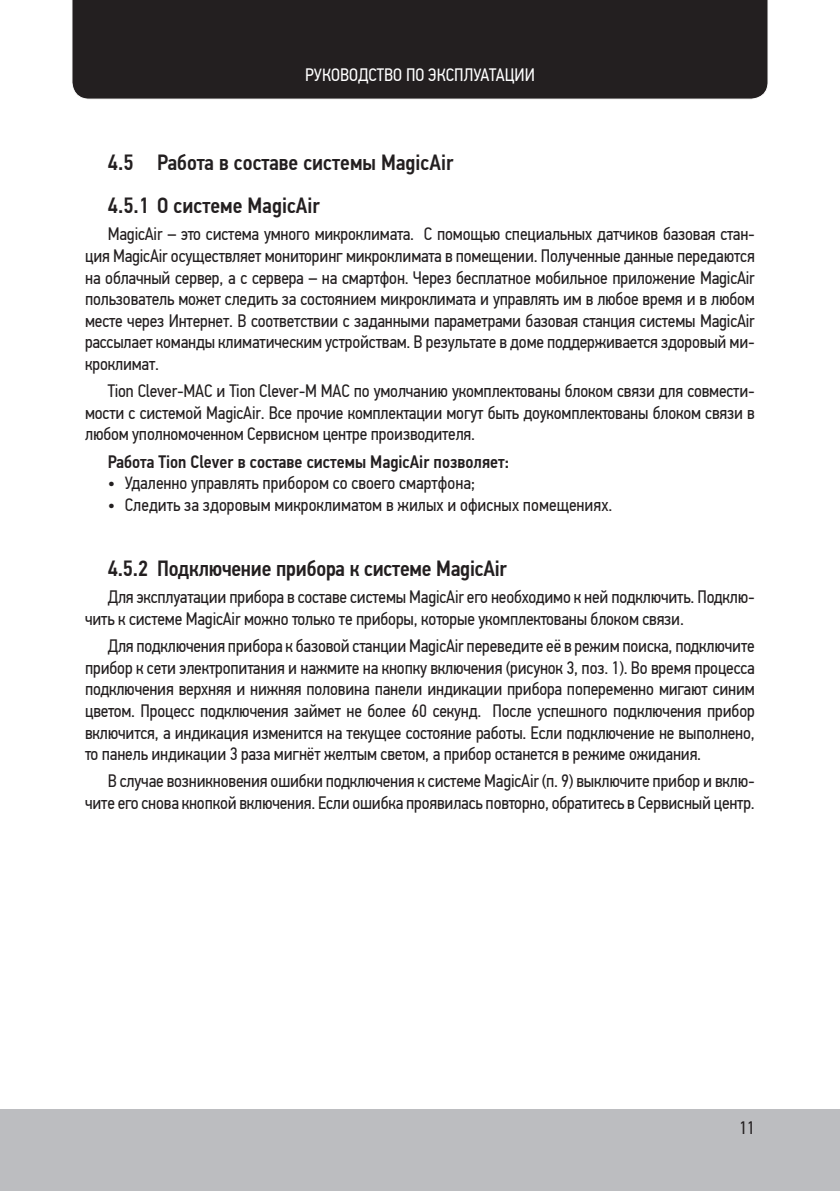
<style>
.page{position:relative;width:840px;height:1191px;background:#fff}
.page>*{position:absolute;margin:0;border:0;box-sizing:border-box;transform-origin:0 0}
.Заголовок_Основной_т{font:500 22px "PF Din Text Cond Pro";color:#231f20}
.Основной_текст{font:18px/21.6px "PF Din Text Cond Pro";letter-spacing:-.01em;color:#231f20;text-align:justify}
.Основной_текст-2{font:500 18px "PF Din Text Cond Pro";color:#231f20}
.t1{font:18px "PF Din Text Cond Pro";color:#fff}
</style>
<div class="page">
<div style="left:0;top:1109px;width:839px;height:82px;background:#bcbdc0"></div>
<div style="left:72px;top:0;width:696px;height:100px;background:#231f20"></div>
<p class="t1" style="left:305px;top:64px;width:231px">РУКОВОДСТВО ПО ЭКСПЛУАТАЦИИ</p>
<p class="Заголовок_Основной_т" style="left:108px;top:149px;width:347px">4.5 Работа в составе системы MagicAir</p>
<p class="Заголовок_Основной_т" style="left:108px;top:192px;width:213px">4.5.1 О системе MagicAir</p>
<p class="Основной_текст" style="left:85px;top:223px;width:670px;text-indent:23px">MagicAir – это система умного микроклимата. С помощью специальных датчиков базовая стан&shy;ция MagicAir осуществляет мониторинг микроклимата в помещении. Полученные данные передаются на облачный сервер, а с сервера – на смартфон. Через бесплатное мобильное приложение MagicAir пользователь может следить за состоянием микроклимата и управлять им в любое время и в любом месте через Интернет. В соответствии с заданными параметрами базовая станция системы MagicAir рассылает команды климатическим устройствам. В результате в доме поддерживается здоровый ми&shy;кроклимат.</p>
<p class="Основной_текст" style="left:85px;top:380px;width:670px;text-indent:23px">Tion Сlever-MAC и Tion Clever-M MAC по умолчанию укомплектованы блоком связи для совмести&shy;мости с системой MagicAir. Все прочие комплектации могут быть доукомплектованы блоком связи в любом уполномоченном Сервисном центре производителя.</p>
<p class="Основной_текст-2" style="left:108px;top:451px;width:402px">Работа Tion Clever в составе системы MagicAir позволяет:</p>
<p class="Основной_текст" style="left:108px;top:472px;width:368px">• Удаленно управлять прибором со своего смартфона;</p>
<p class="Основной_текст" style="left:108px;top:494px;width:506px">• Следить за здоровым микроклиматом в жилых и офисных помещениях.</p>
<p class="Заголовок_Основной_т" style="left:108px;top:555px;width:400px">4.5.2 Подключение прибора к системе MagicAir</p>
<p class="Основной_текст" style="left:85px;top:586px;width:670px;text-indent:23px">Для эксплуатации прибора в составе системы MagicAir его необходимо к ней подключить. Подклю&shy;чить к системе MagicAir можно только те приборы, которые укомплектованы блоком связи.</p>
<p class="Основной_текст" style="left:85px;top:635px;width:670px;text-indent:23px">Для подключения прибора к базовой станции MagicAir переведите её в режим поиска, подключите прибор к сети электропитания и нажмите на кнопку включения (рисунок 3, поз. 1). Во время процесса подключения верхняя и нижняя половина панели индикации прибора попеременно мигают синим цветом. Процесс подключения займет не более 60 секунд. После успешного подключения прибор включится, а индикация изменится на текущее состояние работы. Если подключение не выполнено, то панель индикации 3 раза мигнёт желтым светом, а прибор останется в режиме ожидания.</p>
<p class="Основной_текст" style="left:85px;top:770px;width:670px;text-align:right">В случае возникновения ошибки подключения к системе MagicAir (п. 9) выключите прибор и вклю&shy;чите его снова кнопкой включения. Если ошибка проявилась повторно, обратитесь в Сервисный центр.</p>
<p class="Основной_текст" style="left:738px;top:1117px;width:17px">11</p>
</div>
